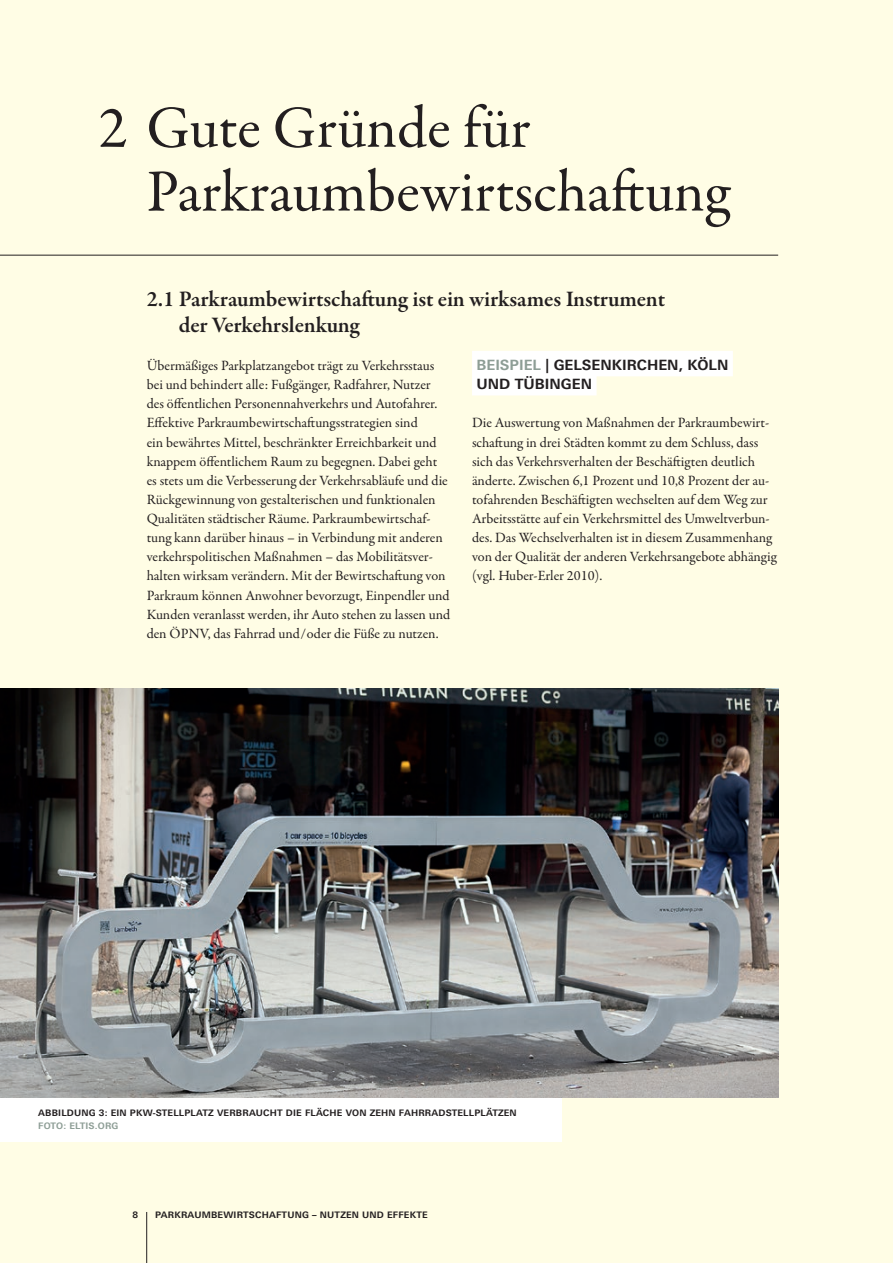
<style>
.page{position:relative;width:893px;height:1263px;background:#fffde5}
.page>*{position:absolute;margin:0;border:0;box-sizing:border-box;transform-origin:0 0}
._01_Kapitelüberschri{font:60px/63.8px "Garamond Premr Pro";letter-spacing:-.005em;color:#231f20}
._02_Überschrift_2{font:600 22.5px/25.5px "Garamond Premr Pro";letter-spacing:-.005em;color:#231f20}
._01_copy{font:14.25px/19.2px "Garamond Premr Pro";letter-spacing:-.005em;color:#231f20}
._04_Beispiel{font:700 14.25px/19.2px "Linotype Univers 630";color:#231f20}
._03_Bildunterschrift{font:700 9px/12.8px "Linotype Univers 630";letter-spacing:.02em;color:#231f20}
.s1{color:#8e9e96}
</style>
<div class="page">
<div style="left:472px;top:351px;width:261px;height:25px;background:#fff"></div>
<div style="left:472px;top:370px;width:125px;height:25px;background:#fff"></div>
<div style="left:0;top:1097px;width:561px;height:45px;background:#fff"></div>
<hr style="left:0;top:255px;width:778px;height:1px;background:#231f20">
<img style="left:0;top:689px;width:778px;height:408px">
<hr style="left:146px;top:1212px;width:1px;height:51px;background:#231f20">
<p class="_01_Kapitelüberschri" style="left:146px;top:97px;width:585px;text-indent:-48px">2 Gute Gründe für<br>Parkraumbewirtschaftung</p>
<p class="_02_Überschrift_2" style="left:179px;top:287px;width:488px;text-indent:-32px">2.1 Parkraumbewirtschaftung ist ein wirksames Instrument der Verkehrslenkung</p>
<p class="_01_copy" style="left:147px;top:356px;width:305px">Übermäßiges Parkplatzangebot trägt zu Verkehrsstaus bei und behindert alle: Fußgänger, Radfahrer, Nutzer des öffentlichen Personennahverkehrs und Autofahrer.<br>Effektive Parkraumbewirtschaftungsstrategien sind<br>ein bewährtes Mittel, beschränkter Erreichbarkeit und knappem öffentlichem Raum zu begegnen. Dabei geht es stets um die Verbesserung der Verkehrsabläufe und die Rückgewinnung von gestalterischen und funktionalen Qualitäten städtischer Räume. Parkraumbewirtschaf&shy;tung kann darüber hinaus – in Verbindung mit anderen verkehrspolitischen Maßnahmen – das Mobilitätsver&shy;halten wirksam verändern. Mit der Bewirtschaftung von Parkraum können Anwohner bevorzugt, Einpendler und Kunden veranlasst werden, ihr Auto stehen zu lassen und den ÖPNV, das Fahrrad und/oder die Füße zu nutzen.</p>
<p class="_04_Beispiel" style="left:476px;top:355px;width:253px"><span class="s1">BEISPIEL</span> | GELSENKIRCHEN, KÖLN<br>UND TÜBINGEN</p>
<p class="_01_copy" style="left:472px;top:414px;width:306px">Die Auswertung von Maßnahmen der Parkraumbewirt&shy;schaftung in drei Städten kommt zu dem Schluss, dass sich das Verkehrsverhalten der Beschäftigten deutlich änderte. Zwischen 6,1 Prozent und 10,8 Prozent der au&shy;tofahrenden Beschäftigten wechselten auf dem Weg zur Arbeitsstätte auf ein Verkehrsmittel des Umweltverbun&shy;des. Das Wechselverhalten ist in diesem Zusammenhang von der Qualität der anderen Verkehrsangebote abhängig (vgl. Huber-Erler 2010).</p>
<p class="_03_Bildunterschrift" style="left:38px;top:1107px;width:480px">ABBILDUNG 3: EIN PKW-STELLPLATZ VERBRAUCHT DIE FLÄCHE VON ZEHN FAHRRADSTELLPLÄTZEN<br><span class="s1">FOTO: ELTIS.ORG</span></p>
<p class="_03_Bildunterschrift" style="left:133px;top:1209px;width:7px">8</p>
<p class="_03_Bildunterschrift" style="left:155px;top:1209px;width:274px">PARKRAUMBEWIRTSCHAFTUNG – NUTZEN UND EFFEKTE</p>
</div>
